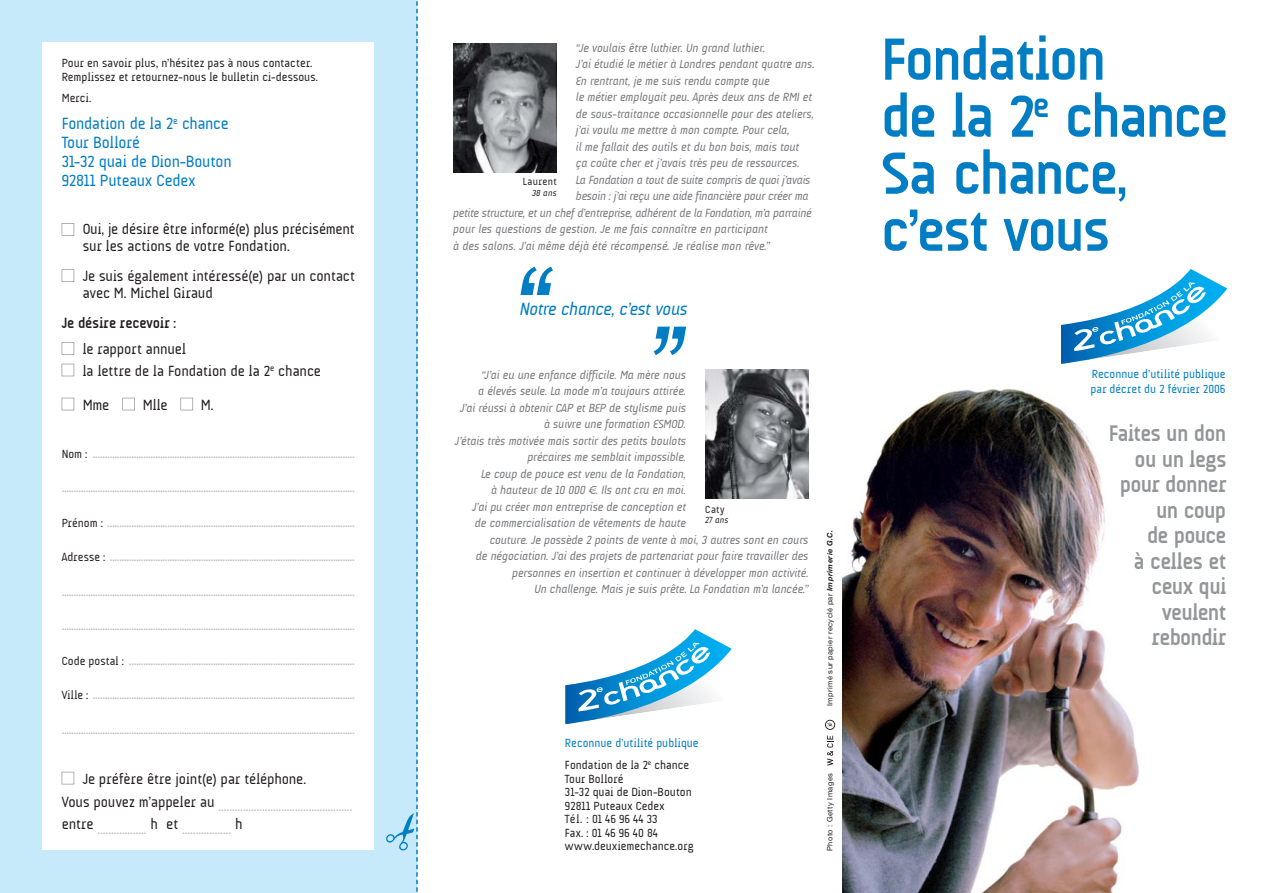
<style>
.page{position:relative;width:1268px;height:893px;background:#fff}
.page>*{position:absolute;margin:0;border:0;box-sizing:border-box;transform-origin:0 0}
.t1{font:700 60.3px/57px "A Udimat";letter-spacing:-.03em;color:#007dc3}
.t2{font:700 22.8px/25.5px "A Udimat";letter-spacing:-.025em;color:#939598;text-align:right}
.t3{font:italic 18px "A Udimat";letter-spacing:-.02em;color:#007dc3}
.t4{font:16.5px/18.8px "A Udimat";letter-spacing:-.01em;color:#007dc3}
.t5{font:15px "A Udimat";letter-spacing:.01em;color:#bbbdc0}
.t6{font:15px/17.2px "A Udimat";color:#231f20}
.t7{font:700 15px "A Udimat";letter-spacing:.01em;color:#231f20}
.t8{font:italic 12px "A Udimat";letter-spacing:-.005em;color:#77787b}
.t9{font:12px/13.5px "A Udimat";letter-spacing:.01em;color:#231f20}
.t10{font:12px/14.2px "A Udimat";letter-spacing:.01em;color:#007dc3}
.t11{font:10.5px "A Udimat";letter-spacing:.035em;color:#231f20}
.t12{font:italic 9px "A Udimat";letter-spacing:.02em;color:#231f20}
.t13{font:7.5px "Helvetica Neue";letter-spacing:.05em;color:#231f20}
.s1{font-size:12px;color:#231f20}
.s2{color:#bbbdc0}
.s3{color:#231f20}
.s4{font-weight:700;font-style:italic}
</style>
<div class="page">
<div style="left:0;top:0;width:417px;height:893px;background:#c7eafb"></div>
<div style="left:43px;top:43px;width:331px;height:807px;background:#fff"></div>
<img style="left:842px;top:389px;width:297px;height:504px">
<svg style="left:1061px;top:269px;width:167px;height:95px"></svg>
<svg style="left:386px;top:1px;width:31px;height:891px"></svg>
<svg style="left:565px;top:629px;width:167px;height:95px"></svg>
<svg style="left:520px;top:267px;width:33px;height:28px"></svg>
<svg style="left:653px;top:327px;width:33px;height:28px"></svg>
<img style="left:453px;top:43px;width:103px;height:129px">
<img style="left:705px;top:369px;width:103px;height:129px">
<svg style="left:62px;top:223px;width:12px;height:13px"></svg>
<svg style="left:62px;top:269px;width:12px;height:13px"></svg>
<svg style="left:62px;top:342px;width:12px;height:13px"></svg>
<svg style="left:62px;top:364px;width:12px;height:12px"></svg>
<svg style="left:62px;top:398px;width:12px;height:12px"></svg>
<svg style="left:122px;top:398px;width:13px;height:12px"></svg>
<svg style="left:180px;top:398px;width:13px;height:12px"></svg>
<svg style="left:62px;top:772px;width:12px;height:12px"></svg>
<svg style="left:825px;top:720px;width:10px;height:10px"></svg>
<svg style="left:827px;top:736px;width:6px;height:30px"></svg>
<p class="t9" style="left:62px;top:57px;width:258px;line-height:14.2px">Pour en savoir plus, n’hésitez pas à nous contacter.<br>Remplissez et retournez-nous le bulletin ci-dessous.</p>
<p class="t9" style="left:62px;top:92px;width:31px">Merci.</p>
<h3 class="t4" style="left:62px;top:116px;width:171px">Fondation de la 2<sup>e</sup> chance<br>Tour Bolloré<br>31-32 quai de Dion-Bouton<br>92811 Puteaux Cedex</h3>
<p class="t6" style="left:83px;top:221px;width:273px">Oui, je désire être informé(e) plus précisément sur les actions de votre Fondation.</p>
<p class="t6" style="left:83px;top:269px;width:273px">Je suis également intéressé(e) par un contact avec M. Michel Giraud</p>
<p class="t7" style="left:62px;top:317px;width:116px">Je désire recevoir :</p>
<p class="t6" style="left:83px;top:340px;width:240px;line-height:21.5px">le rapport annuel<br>la lettre de la Fondation de la 2<sup>e</sup> chance</p>
<p class="t6" style="left:83px;top:398px;width:28px">Mme</p>
<p class="t6" style="left:143px;top:398px;width:26px">Mlle</p>
<p class="t6" style="left:201px;top:398px;width:14px">M.</p>
<p class="t5" style="left:62px;top:447px;width:295px"><span class="s1">Nom :</span> .............................................................................................................</p>
<p class="t5" style="left:62px;top:481px;width:295px">..........................................................................................................................</p>
<p class="t5" style="left:62px;top:516px;width:295px"><span class="s1">Prénom :</span> .......................................................................................................</p>
<p class="t5" style="left:62px;top:550px;width:295px"><span class="s1">Adresse :</span> ......................................................................................................</p>
<p class="t5" style="left:62px;top:585px;width:295px">..........................................................................................................................</p>
<p class="t5" style="left:62px;top:619px;width:295px">..........................................................................................................................</p>
<p class="t5" style="left:62px;top:654px;width:295px"><span class="s1">Code postal :</span> ..............................................................................................</p>
<p class="t5" style="left:62px;top:688px;width:295px"><span class="s1">Ville :</span> .............................................................................................................</p>
<p class="t5" style="left:62px;top:723px;width:295px">..........................................................................................................................</p>
<p class="t6" style="left:62px;top:767px;width:292px;line-height:27px;text-indent:21px">Je préfère être joint(e) par téléphone.<br>Vous pouvez m’appeler au <span class="s2">.................................................</span></p>
<p class="t5" style="left:62px;top:823px;width:182px"><sup>entre</sup> .................. <sup>h</sup> <sup>et</sup> .................. <sup>h</sup></p>
<p class="t8" style="left:576px;top:43px;width:191px">“Je voulais être luthier. Un grand luthier.</p>
<p class="t8" style="left:576px;top:60px;width:240px">J’ai étudié le métier à Londres pendant quatre ans.</p>
<p class="t8" style="left:576px;top:76px;width:195px">En rentrant, je me suis rendu compte que</p>
<p class="t8" style="left:576px;top:93px;width:238px">le métier employait peu. Après deux ans de RMI et</p>
<p class="t8" style="left:576px;top:109px;width:239px">de sous-traitance occasionnelle pour des ateliers,</p>
<p class="t8" style="left:576px;top:126px;width:215px">j’ai voulu me mettre à mon compte. Pour cela,</p>
<p class="t8" style="left:576px;top:142px;width:225px">il me fallait des outils et du bon bois, mais tout</p>
<p class="t8" style="left:576px;top:159px;width:225px">ça coûte cher et j’avais très peu de ressources.</p>
<p class="t8" style="left:576px;top:175px;width:236px">La Fondation a tout de suite compris de quoi j’avais</p>
<p class="t8" style="left:576px;top:192px;width:234px">besoin : j’ai reçu une aide financière pour créer ma</p>
<p class="t8" style="left:453px;top:208px;width:360px">petite structure, et un chef d’entreprise, adhérent de la Fondation, m’a parrainé</p>
<p class="t8" style="left:453px;top:225px;width:316px">pour les questions de gestion. Je me fais connaître en participant</p>
<p class="t8" style="left:453px;top:241px;width:318px">à des salons. J’ai même déjà été récompensé. Je réalise mon rêve.”</p>
<p class="t11" style="left:523px;top:177px;width:35px">Laurent</p>
<p class="t12" style="left:532px;top:189px;width:26px">38 ans</p>
<h3 class="t3" style="left:519px;top:302px;width:169px">Notre chance, c’est vous</h3>
<p class="t8" style="left:481px;top:370px;width:206px">“J’ai eu une enfance difficile. Ma mère nous</p>
<p class="t8" style="left:478px;top:387px;width:209px">a élevés seule. La mode m’a toujours attirée.</p>
<p class="t8" style="left:460px;top:403px;width:227px">J’ai réussi à obtenir CAP et BEP de stylisme puis</p>
<p class="t8" style="left:544px;top:420px;width:144px">à suivre une formation ESMOD.</p>
<p class="t8" style="left:455px;top:436px;width:232px">J’étais très motivée mais sortir des petits boulots</p>
<p class="t8" style="left:527px;top:453px;width:160px">précaires me semblait impossible.</p>
<p class="t8" style="left:481px;top:469px;width:206px">Le coup de pouce est venu de la Fondation,</p>
<p class="t8" style="left:491px;top:486px;width:196px">à hauteur de 10 000 €. Ils ont cru en moi.</p>
<p class="t8" style="left:472px;top:502px;width:215px">J’ai pu créer mon entreprise de conception et</p>
<p class="t8" style="left:475px;top:519px;width:213px">de commercialisation de vêtements de haute</p>
<p class="t8" style="left:489px;top:535px;width:320px">couture. Je possède 2 points de vente à moi, 3 autres sont en cours</p>
<p class="t8" style="left:476px;top:552px;width:334px">de négociation. J’ai des projets de partenariat pour faire travailler des</p>
<p class="t8" style="left:512px;top:568px;width:298px">personnes en insertion et continuer à développer mon activité.</p>
<p class="t8" style="left:534px;top:585px;width:275px">Un challenge. Mais je suis prête. La Fondation m’a lancée.”</p>
<p class="t11" style="left:705px;top:505px;width:21px">Caty</p>
<p class="t12" style="left:705px;top:516px;width:25px">27 ans</p>
<p class="t10" style="left:565px;top:733px;width:135px;line-height:22px">Reconnue d’utilité publique<br><span class="s3">Fondation de la 2</span><sup>e</sup> <span class="s3">chance</span></p>
<p class="t9" style="left:565px;top:773px;width:130px">Tour Bolloré<br>31-32 quai de Dion-Bouton<br>92811 Puteaux Cedex<br>Tél. : 01 46 96 44 33<br>Fax. : 01 46 96 40 84 www.deuxiemechance.org</p>
<p class="t13" style="left:826px;top:706px;width:178px;rotate:-90deg">Imprimé sur papier recyclé par <span class="s4">Imprimerie G.C.</span></p>
<p class="t13" style="left:827px;top:851px;width:79px;rotate:-90deg">Photo : Getty Images</p>
<h1 class="t1" style="left:880px;top:35px;width:348px">Fondation<br>de la 2<sup>e</sup> chance<br>Sa chance, c’est vous</h1>
<p class="t10" style="left:1090px;top:368px;width:136px">Reconnue d’utilité publique par décret du 2 février 2006</p>
<h2 class="t2" style="left:1108px;top:422px;width:119px">Faites un don ou un legs pour donner un coup<br>de pouce<br>à celles et ceux qui veulent rebondir</h2>
</div>
